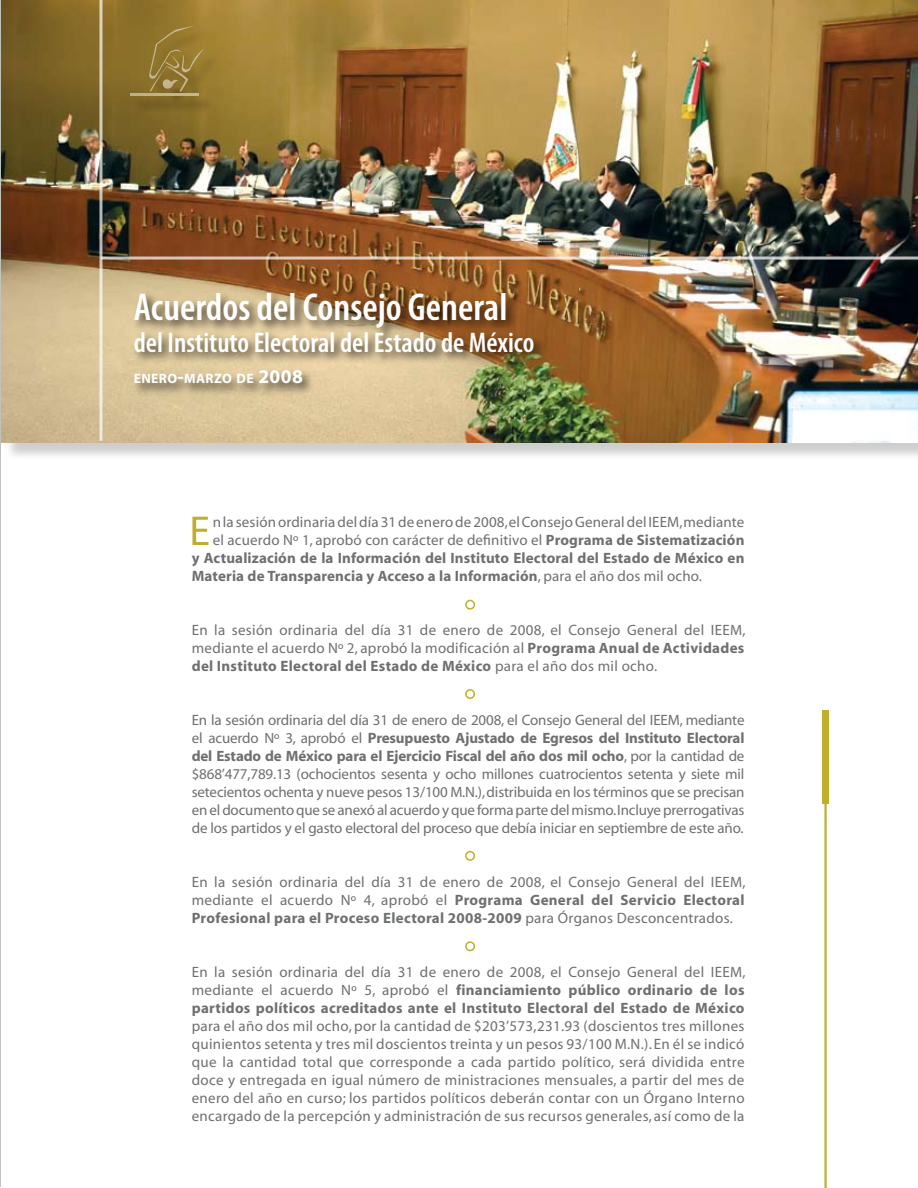
<style>
.page{position:relative;width:918px;height:1188px;background:#fff}
.page>*{position:absolute;margin:0;border:0;box-sizing:border-box;transform-origin:0 0}
.t1{font:600 condensed 39px "Myriad Pro";color:#fff}
.t2{font:600 condensed 28.5px "Myriad Pro";color:#fff}
.t3{font:15px/18px "Myriad";letter-spacing:.01em;color:#6d6f71;text-align:justify}
.t4{font:700 15px/18px "Myriad";letter-spacing:.01em;color:#6d6f71;text-align:justify}
.t5{font:700 13.65px "Myriad";letter-spacing:.03em;color:#fff}
.s1{font-size:19.5px}
.s2{font-weight:700}
.s3{font-weight:400}
</style>
<div class="page">
<div style="left:3px;top:0;width:915px;height:463px;background:#000;opacity:.2"></div>
<img style="left:2px;top:0;width:916px;height:442px">
<hr style="left:99px;top:0;width:3px;height:441px;background:#fff">
<div style="left:130px;top:290px;width:418px;height:108px;background:#000;opacity:.75"></div>
<hr style="left:101px;top:257px;width:817px;height:3px;background:#fff">
<svg style="left:192px;top:517px;width:16px;height:28px"></svg>
<div style="left:132px;top:28px;width:87px;height:85px;background:#000;opacity:.75"></div>
<svg style="left:149px;top:26px;width:56px;height:66px;background:#977c36"></svg>
<hr style="left:130px;top:94px;width:69px;height:2px;background:#fff">
<div style="left:465px;top:600px;width:10px;height:10px;border:2px solid #c0ae2c;border-radius:50%"></div>
<div style="left:465px;top:689px;width:10px;height:10px;border:2px solid #c0ae2c;border-radius:50%"></div>
<div style="left:465px;top:851px;width:10px;height:10px;border:2px solid #c0ae2c;border-radius:50%"></div>
<div style="left:465px;top:941px;width:10px;height:10px;border:2px solid #c0ae2c;border-radius:50%"></div>
<div style="left:822px;top:710px;width:7px;height:94px;background:#c0ae2c"></div>
<hr style="left:824px;top:798px;width:3px;height:390px;background:#c0ae2c">
<hr style="left:0;top:0;width:1px;height:1187px;background:#bec4bc">
<h1 class="t1" style="left:134px;top:283px;width:375px">Acuerdos del Consejo General</h1>
<h2 class="t2" style="left:134px;top:325px;width:402px">del Instituto Electoral del Estado de México</h2>
<p class="t5" style="left:134px;top:372px;width:171px">enero<span class="s1">-</span>marzo de <span class="s1">2008</span></p>
<p class="t3" style="left:213px;top:514px;width:533px">n la sesión ordinaria del día 31 de enero de 2008, el Consejo General del IEEM, mediante</p>
<p class="t3" style="left:213px;top:532px;width:533px">el acuerdo Nº 1, aprobó con carácter de definitivo el <span class="s2">Programa de Sistematización</span></p>
<p class="t4" style="left:192px;top:550px;width:554px">y Actualización de la Información del Instituto Electoral del Estado de México en</p>
<p class="t4" style="left:192px;top:568px;width:512px">Materia de Transparencia y Acceso a la Información<span class="s3">, para el año dos mil ocho.</span></p>
<p class="t3" style="left:192px;top:622px;width:555px">En la sesión ordinaria del día 31 de enero de 2008, el Consejo General del IEEM, mediante el acuerdo Nº 2, aprobó la modificación al <span class="s2">Programa Anual de Actividades del Instituto Electoral del Estado de México</span> para el año dos mil ocho.</p>
<p class="t3" style="left:192px;top:712px;width:554px">En la sesión ordinaria del día 31 de enero de 2008, el Consejo General del IEEM, mediante el acuerdo Nº 3, aprobó el <span class="s2">Presupuesto Ajustado de Egresos del Instituto Electoral del Estado de México para el Ejercicio Fiscal del año dos mil ocho</span>, por la cantidad de $868’477,789.13 (ochocientos sesenta y ocho millones cuatrocientos setenta y siete mil setecientos ochenta y nueve pesos 13/100 M.N.), distribuida en los términos que se precisan en el documento que se anexó al acuerdo y que forma parte del mismo. Incluye prerrogativas de los partidos y el gasto electoral del proceso que debía iniciar en septiembre de este año.</p>
<p class="t3" style="left:192px;top:874px;width:555px">En la sesión ordinaria del día 31 de enero de 2008, el Consejo General del IEEM, mediante el acuerdo Nº 4, aprobó el <span class="s2">Programa General del Servicio Electoral Profesional para el Proceso Electoral 2008-2009</span> para Órganos Desconcentrados.</p>
<p class="t4" style="left:192px;top:964px;width:555px"><span class="s3">En la sesión ordinaria del día 31 de enero de 2008, el Consejo General del IEEM, mediante el acuerdo Nº 5, aprobó el</span> financiamiento público ordinario de los partidos políticos acreditados ante el Instituto Electoral del Estado de México</p>
<p class="t3" style="left:192px;top:1018px;width:554px">para el año dos mil ocho, por la cantidad de $203’573,231.93 (doscientos tres millones quinientos setenta y tres mil doscientos treinta y un pesos 93/100 M.N.). En él se indicó que la cantidad total que corresponde a cada partido político, será dividida entre doce y entregada en igual número de ministraciones mensuales, a partir del mes de enero del año en curso; los partidos políticos deberán contar con un Órgano Interno encargado de la percepción y administración de sus recursos generales, así como de la</p>
</div>
